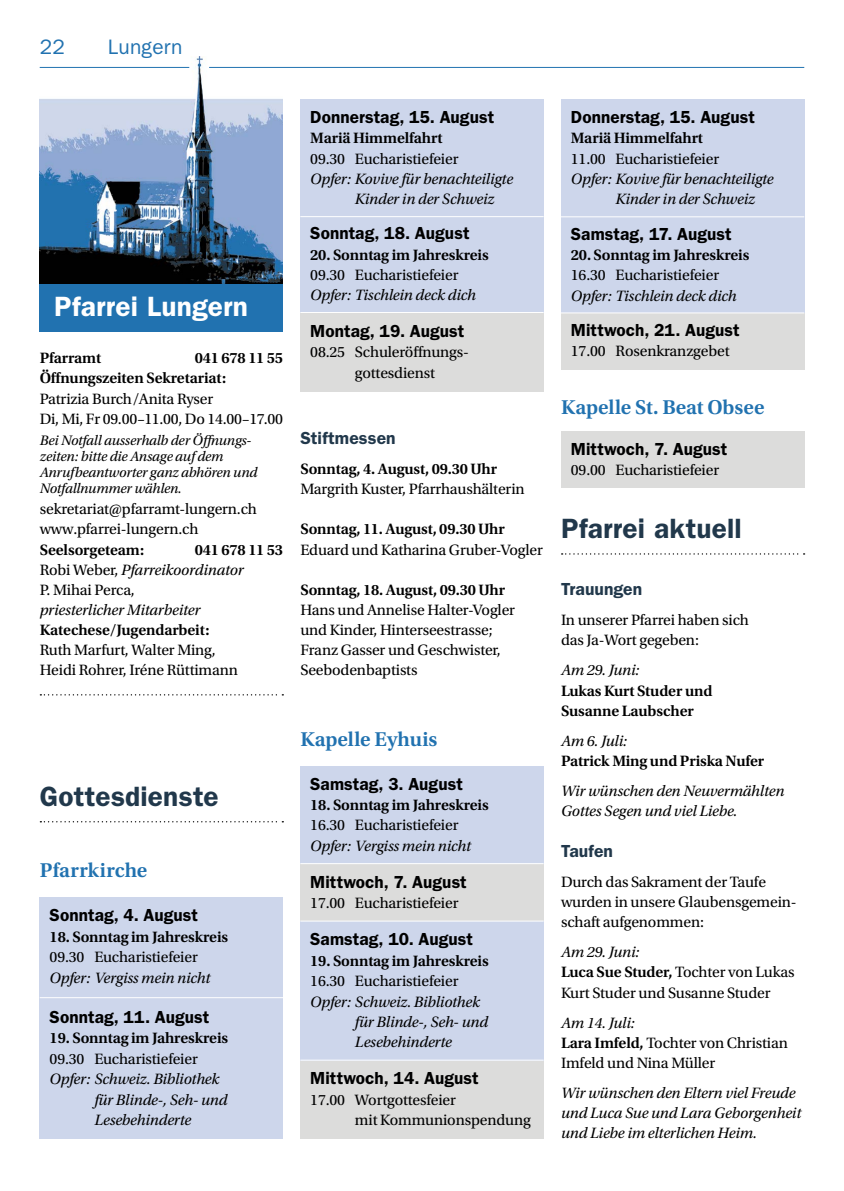
<style>
.page{position:relative;width:844px;height:1191px;background:#fff}
.page>*{position:absolute;margin:0;border:0;box-sizing:border-box;transform-origin:0 0}
.t1{font:600 28px "ITC Franklin Gothic Std";letter-spacing:.005em;color:#21384b}
.t2{font:600 28px "ITC Franklin Gothic Std";letter-spacing:.01em;color:#fff}
.t3{font:600 21px "Utopia Std";color:#2172b0}
.t4{font:21px "ITC Franklin Gothic Std";letter-spacing:.01em;color:#2172b0}
.t5{font:600 17.5px "ITC Franklin Gothic Std";letter-spacing:.005em;color:#000}
.t6{font:600 17.5px "ITC Franklin Gothic Std";letter-spacing:.005em;color:#21384b}
.t7{font:15.75px/20.1px "Utopia Std";letter-spacing:-.01em;color:#000}
.t8{font:italic 15.75px/20.5px "Utopia Std";letter-spacing:-.01em;color:#000}
.t9{font:600 15.75px/20.1px "Utopia Std";letter-spacing:-.01em;color:#000}
.t10{font:italic 14.35px/15.9px "Utopia Std";letter-spacing:-.01em;color:#000}
.s1{font-weight:600}
.s2{font-style:italic}
</style>
<div class="page">
<img style="left:40px;top:57px;width:243px;height:228px">
<div style="left:40px;top:285px;width:243px;height:47px;background:#2172b0"></div>
<svg style="left:40px;top:694px;width:243px;height:1px"></svg>
<div style="left:300px;top:99px;width:243px;height:293px;background:#dcdcdb"></div>
<div style="left:561px;top:99px;width:243px;height:271px;background:#dcdcdb"></div>
<div style="left:561px;top:432px;width:243px;height:56px;background:#dcdcdb"></div>
<div style="left:300px;top:765px;width:243px;height:373px;background:#dcdcdb"></div>
<div style="left:40px;top:897px;width:243px;height:241px;background:#cdd6eb"></div>
<hr style="left:40px;top:997px;width:243px;height:1px;background:#fff">
<svg style="left:40px;top:821px;width:243px;height:1px"></svg>
<hr style="left:40px;top:67px;width:149px;height:1px;background:#2172b0">
<hr style="left:209px;top:67px;width:595px;height:1px;background:#2172b0">
<svg style="left:561px;top:553px;width:243px;height:1px"></svg>
<div style="left:300px;top:99px;width:243px;height:213px;background:#cdd6eb"></div>
<div style="left:561px;top:99px;width:243px;height:214px;background:#cdd6eb"></div>
<hr style="left:300px;top:216px;width:243px;height:1px;background:#fff">
<hr style="left:300px;top:312px;width:243px;height:1px;background:#fff">
<hr style="left:561px;top:216px;width:243px;height:1px;background:#fff">
<hr style="left:561px;top:312px;width:243px;height:1px;background:#fff">
<div style="left:300px;top:766px;width:243px;height:97px;background:#cdd6eb"></div>
<div style="left:300px;top:921px;width:243px;height:139px;background:#cdd6eb"></div>
<hr style="left:300px;top:863px;width:243px;height:1px;background:#fff">
<hr style="left:300px;top:920px;width:243px;height:1px;background:#fff">
<hr style="left:300px;top:1059px;width:243px;height:1px;background:#fff">
<h2 class="t4" style="left:40px;top:35px;width:27px">22</h2>
<h2 class="t4" style="left:108px;top:35px;width:76px">Lungern</h2>
<h1 class="t2" style="left:54px;top:290px;width:195px">Pfarrei Lungern</h1>
<p class="t9" style="left:40px;top:348px;width:63px">Pfarramt</p>
<p class="t9" style="left:40px;top:348px;width:245px;text-indent:155px">041 678 11 55<br>Öffnungszeiten Sekretariat:</p>
<p class="t7" style="left:40px;top:389px;width:245px">Patrizia Burch/Anita Ryser<br>Di, Mi, Fr 09.00–11.00, Do 14.00–17.00</p>
<p class="t10" style="left:40px;top:432px;width:219px">Bei Notfall ausserhalb der Öffnungs&shy;zeiten: bitte die Ansage auf dem<br>Anrufbeantworter ganz abhören und<br>Notfallnummer wählen.</p>
<p class="t7" style="left:40px;top:499px;width:219px">sekretariat@pfarramt-lungern.ch www.pfarrei-lungern.ch</p>
<p class="t9" style="left:40px;top:539px;width:106px">Seelsorgeteam:</p>
<p class="t7" style="left:40px;top:539px;width:245px;text-indent:155px"><span class="s1">041 678 11 53<br></span>Robi Weber, <span class="s2">Pfarreikoordinator<br></span>P. Mihai Perca,</p>
<p class="t8" style="left:40px;top:600px;width:162px">priesterlicher Mitarbeiter</p>
<p class="t9" style="left:40px;top:620px;width:171px">Katechese/Jugendarbeit:</p>
<p class="t7" style="left:40px;top:640px;width:200px">Ruth Marfurt, Walter Ming,<br>Heidi Rohrer, Iréne Rüttimann</p>
<h1 class="t1" style="left:40px;top:780px;width:180px">Gottesdienste</h1>
<h2 class="t3" style="left:40px;top:858px;width:109px">Pfarrkirche</h2>
<p class="t5" style="left:50px;top:905px;width:150px">Sonntag, 4. August</p>
<p class="t9" style="left:50px;top:926px;width:180px">18. Sonntag im Jahreskreis</p>
<p class="t7" style="left:50px;top:947px;width:150px">09.30 Eucharistiefeier</p>
<p class="t8" style="left:50px;top:967px;width:162px">Opfer: Vergiss mein nicht</p>
<p class="t5" style="left:50px;top:1006px;width:161px">Sonntag, 11. August</p>
<p class="t9" style="left:50px;top:1028px;width:180px">19. Sonntag im Jahreskreis</p>
<p class="t7" style="left:50px;top:1049px;width:150px">09.30 Eucharistiefeier</p>
<p class="t8" style="left:94px;top:1069px;width:135px;text-indent:-45px">Opfer: Schweiz. Bibliothek für Blinde-, Seh- und<br>Lesebehinderte</p>
<p class="t5" style="left:310px;top:107px;width:185px">Donnerstag, 15. August</p>
<p class="t9" style="left:310px;top:128px;width:134px">Mariä Himmelfahrt</p>
<p class="t7" style="left:310px;top:149px;width:150px">09.30 Eucharistiefeier</p>
<p class="t8" style="left:355px;top:169px;width:160px;text-indent:-45px">Opfer: Kovive für benachteiligte<br>Kinder in der Schweiz</p>
<p class="t5" style="left:310px;top:223px;width:161px">Sonntag, 18. August</p>
<p class="t9" style="left:310px;top:245px;width:180px">20. Sonntag im Jahreskreis</p>
<p class="t7" style="left:310px;top:265px;width:150px">09.30 Eucharistiefeier</p>
<p class="t8" style="left:310px;top:285px;width:167px">Opfer: Tischlein deck dich</p>
<p class="t5" style="left:310px;top:321px;width:155px">Montag, 19. August</p>
<p class="t7" style="left:355px;top:342px;width:115px;text-indent:-45px">08.25 Schuleröffnungs&shy;gottesdienst</p>
<p class="t6" style="left:300px;top:427px;width:97px">Stiftmessen</p>
<p class="t9" style="left:300px;top:459px;width:198px">Sonntag, 4. August, 09.30 Uhr</p>
<p class="t7" style="left:300px;top:479px;width:226px">Margrith Kuster, Pfarrhaushälterin</p>
<p class="t9" style="left:300px;top:519px;width:206px">Sonntag, 11. August, 09.30 Uhr</p>
<p class="t7" style="left:300px;top:540px;width:244px">Eduard und Katharina Gruber-Vogler</p>
<p class="t9" style="left:300px;top:580px;width:206px">Sonntag, 18. August, 09.30 Uhr</p>
<p class="t7" style="left:300px;top:600px;width:216px">Hans und Annelise Halter-Vogler und Kinder, Hinterseestrasse;<br>Franz Gasser und Geschwister,<br>Seebodenbaptists</p>
<h2 class="t3" style="left:300px;top:727px;width:139px">Kapelle Eyhuis</h2>
<p class="t5" style="left:310px;top:773px;width:154px">Samstag, 3. August</p>
<p class="t9" style="left:310px;top:795px;width:180px">18. Sonntag im Jahreskreis</p>
<p class="t7" style="left:310px;top:815px;width:150px">16.30 Eucharistiefeier</p>
<p class="t8" style="left:310px;top:835px;width:162px">Opfer: Vergiss mein nicht</p>
<p class="t5" style="left:310px;top:871px;width:158px">Mittwoch, 7. August</p>
<p class="t7" style="left:310px;top:893px;width:150px">17.00 Eucharistiefeier</p>
<p class="t5" style="left:310px;top:929px;width:164px">Samstag, 10. August</p>
<p class="t9" style="left:310px;top:950px;width:180px">19. Sonntag im Jahreskreis</p>
<p class="t7" style="left:310px;top:971px;width:150px">16.30 Eucharistiefeier</p>
<p class="t8" style="left:355px;top:991px;width:135px;text-indent:-45px">Opfer: Schweiz. Bibliothek für Blinde-, Seh- und<br>Lesebehinderte</p>
<p class="t5" style="left:310px;top:1068px;width:170px">Mittwoch, 14. August</p>
<p class="t7" style="left:355px;top:1089px;width:177px;text-indent:-45px">17.00 Wortgottesfeier<br>mit Kommunionspendung</p>
<p class="t5" style="left:570px;top:107px;width:185px">Donnerstag, 15. August</p>
<p class="t9" style="left:570px;top:128px;width:134px">Mariä Himmelfahrt</p>
<p class="t7" style="left:570px;top:149px;width:150px">11.00 Eucharistiefeier</p>
<p class="t8" style="left:615px;top:169px;width:160px;text-indent:-45px">Opfer: Kovive für benachteiligte<br>Kinder in der Schweiz</p>
<p class="t5" style="left:570px;top:223px;width:162px">Samstag, 17. August</p>
<p class="t9" style="left:570px;top:245px;width:180px">20. Sonntag im Jahreskreis</p>
<p class="t7" style="left:570px;top:265px;width:150px">16.30 Eucharistiefeier</p>
<p class="t8" style="left:570px;top:285px;width:167px">Opfer: Tischlein deck dich</p>
<p class="t5" style="left:570px;top:319px;width:170px">Mittwoch, 21. August</p>
<p class="t7" style="left:570px;top:341px;width:160px">17.00 Rosenkranzgebet</p>
<h2 class="t3" style="left:561px;top:395px;width:205px">Kapelle St. Beat Obsee</h2>
<p class="t5" style="left:570px;top:439px;width:158px">Mittwoch, 7. August</p>
<p class="t7" style="left:570px;top:460px;width:150px">09.00 Eucharistiefeier</p>
<h1 class="t1" style="left:561px;top:512px;width:182px">Pfarrei aktuell</h1>
<p class="t6" style="left:561px;top:578px;width:83px">Trauungen</p>
<p class="t7" style="left:561px;top:610px;width:189px">In unserer Pfarrei haben sich das Ja-Wort gegeben:</p>
<p class="t8" style="left:561px;top:660px;width:80px">Am 29. Juni:</p>
<p class="t9" style="left:561px;top:680px;width:153px">Lukas Kurt Studer und<br>Susanne Laubscher</p>
<p class="t8" style="left:561px;top:730px;width:68px">Am 6. Juli:</p>
<p class="t9" style="left:561px;top:751px;width:205px">Patrick Ming und Priska Nufer</p>
<p class="t8" style="left:561px;top:781px;width:225px">Wir wünschen den Neuvermählten<br>Gottes Segen und viel Liebe.</p>
<p class="t6" style="left:561px;top:840px;width:53px">Taufen</p>
<p class="t7" style="left:561px;top:872px;width:237px">Durch das Sakrament der Taufe wurden in unsere Glaubensgemein&shy;schaft aufgenommen:</p>
<p class="t7" style="left:561px;top:942px;width:235px"><span class="s2">Am 29. Juni:<br></span><span class="s1">Luca Sue Studer,</span> Tochter von Lukas<br>Kurt Studer und Susanne Studer</p>
<p class="t7" style="left:561px;top:1012px;width:228px"><span class="s2">Am 14. Juli:<br></span><span class="s1">Lara Imfeld,</span> Tochter von Christian<br>Imfeld und Nina Müller</p>
<p class="t8" style="left:561px;top:1083px;width:242px">Wir wünschen den Eltern viel Freude und Luca Sue und Lara Geborgenheit und Liebe im elterlichen Heim.</p>
</div>
